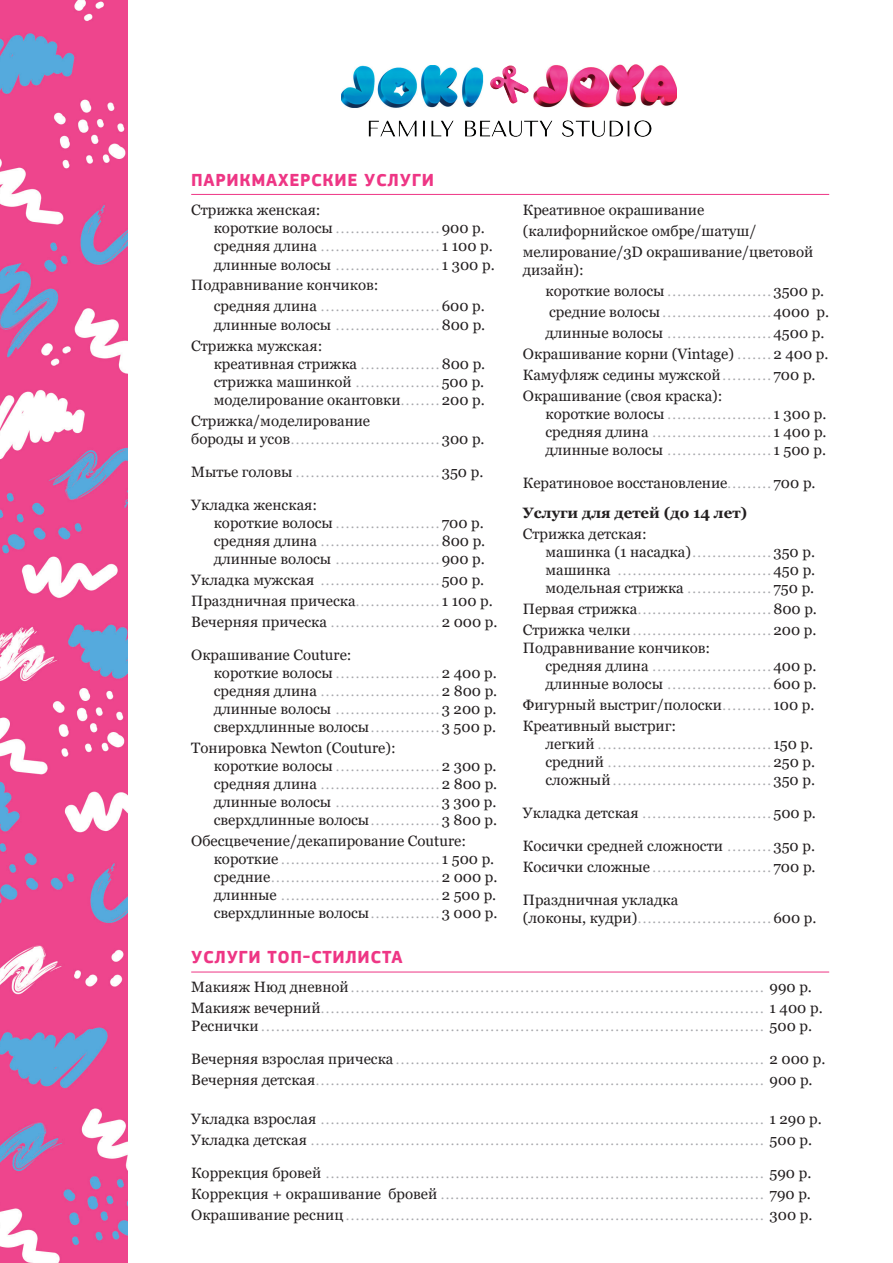
<style>
.page{position:relative;width:893px;height:1263px;background:#fff}
.page>*{position:absolute;margin:0;border:0;box-sizing:border-box;transform-origin:0 0}
.t1{font:700 18px "PF Square Sans Pro";letter-spacing:.04em;color:#ee3685}
.main-txt__копия__2{font:15px/18px "Georgia";color:#231f20}
.main-txt__копия__2-2{font:700 15px "Georgia";color:#231f20}
.main-txt__копия__2-3{font:13.5px/18px "Georgia";color:#a8a9ad}
.main-txt{font:13.5px/18px "Georgia";color:#a8a9ad}
.s1{font-size:15px;color:#231f20}
.s2{font-size:13.5px;color:#a8a9ad}
</style>
<div class="page">
<img style="left:0;top:0;width:127px;height:1263px">
<hr style="left:191px;top:194px;width:638px;height:1px;background:#ee3685">
<hr style="left:191px;top:972px;width:638px;height:1px;background:#ee3685">
<img style="left:342px;top:64px;width:334px;height:72px">
<p class="t1" style="left:191px;top:169px;width:244px">ПАРИКМАХЕРСКИЕ УСЛУГИ</p>
<p class="main-txt__копия__2" style="left:191px;top:201px;width:131px">Стрижка женская:</p>
<p class="main-txt__копия__2-3" style="left:214px;top:219px;width:281px"><span class="s1">короткие волосы</span> .....................<span class="s1">900 р. cредняя длина</span> ........................<span class="s1">1 100 р.</span></p>
<p class="main-txt__копия__2-3" style="left:214px;top:257px;width:282px"><span class="s1">длинные волосы</span> .....................<span class="s1">1 300 р.</span></p>
<p class="main-txt__копия__2" style="left:191px;top:276px;width:189px">Подравнивание кончиков:</p>
<p class="main-txt__копия__2-3" style="left:214px;top:297px;width:273px"><span class="s1">средняя длина</span> ........................<span class="s1">600 р.</span></p>
<p class="main-txt__копия__2-3" style="left:214px;top:317px;width:273px"><span class="s1">длинные волосы</span> .....................<span class="s1">800 р.</span></p>
<p class="main-txt__копия__2" style="left:214px;top:337px;width:273px;text-indent:-22px">Стрижка мужская:<br>креативная стрижка <span class="s2">................</span> 800 р. стрижка машинкой <span class="s2">.................</span>500 р. моделирование окантовки<span class="s2">........</span> 200 р.</p>
<p class="main-txt__копия__2" style="left:191px;top:412px;width:180px">Стрижка/моделирование</p>
<p class="main-txt__копия__2-3" style="left:191px;top:431px;width:295px"><span class="s1">бороды и усов</span>..............................<span class="s1">300 р.</span></p>
<p class="main-txt__копия__2-3" style="left:191px;top:464px;width:294px"><span class="s1">Мытье головы</span> .............................<span class="s1">350 р.</span></p>
<p class="main-txt__копия__2" style="left:191px;top:496px;width:127px">Укладка женская:</p>
<p class="main-txt__копия__2-3" style="left:214px;top:515px;width:273px;text-align:justify"><span class="s1">короткие волосы</span> .....................<span class="s1">700 р. средняя длина</span> ........................<span class="s1">800 р. длинные волосы</span> .....................<span class="s1">900 р.</span></p>
<p class="main-txt__копия__2-3" style="left:191px;top:572px;width:295px"><span class="s1">Укладка мужская</span> ........................<span class="s1">500 р.</span></p>
<p class="main-txt__копия__2" style="left:191px;top:592px;width:303px">Праздничная прическа<span class="s2">.................</span> 1 100 р.</p>
<p class="main-txt__копия__2" style="left:191px;top:613px;width:308px">Вечерняя прическа <span class="s2">......................</span>2 000 р.</p>
<p class="main-txt__копия__2" style="left:191px;top:646px;width:162px">Окрашивание Couture:</p>
<p class="main-txt__копия__2-3" style="left:214px;top:665px;width:285px;text-align:justify"><span class="s1">короткие волосы</span> .....................<span class="s1">2 400 р. средняя длина</span> ........................<span class="s1">2 800 р. длинные волосы</span> .....................<span class="s1">3 200 р.</span></p>
<p class="main-txt__копия__2" style="left:214px;top:718px;width:284px">сверхдлинные волосы<span class="s2">..............</span> 3 500 р.</p>
<p class="main-txt__копия__2" style="left:191px;top:739px;width:206px">Тонировка Newton (Couture):</p>
<p class="main-txt__копия__2-3" style="left:214px;top:758px;width:285px;text-align:justify"><span class="s1">короткие волосы</span> .....................<span class="s1">2 300 р. средняя длина</span> ........................<span class="s1">2 800 р. длинные волосы</span> .....................<span class="s1">3 300 р.</span></p>
<p class="main-txt__копия__2" style="left:214px;top:811px;width:285px">сверхдлинные волосы<span class="s2">..............</span> 3 800 р.</p>
<p class="main-txt__копия__2" style="left:191px;top:832px;width:276px">Обесцвечение/декапирование Couture:</p>
<p class="main-txt__копия__2-3" style="left:214px;top:851px;width:285px"><span class="s1">короткие</span>................................<span class="s1">1 500 р. средние</span>..................................<span class="s1">2 000 р. длинные</span> ................................<span class="s1">2 500 р.</span></p>
<p class="main-txt__копия__2" style="left:214px;top:904px;width:285px">сверхдлинные волосы<span class="s2">..............</span> 3 000 р.</p>
<p class="main-txt__копия__2" style="left:523px;top:201px;width:183px">Креативное окрашивание</p>
<p class="main-txt__копия__2" style="left:523px;top:222px;width:235px">(калифорнийское омбре/шатуш/</p>
<p class="main-txt__копия__2" style="left:523px;top:243px;width:292px">мелирование/3D окрашивание/цветовой дизайн):</p>
<p class="main-txt__копия__2-3" style="left:545px;top:282px;width:280px"><span class="s1">короткие волосы</span> .....................<span class="s1">3500 р.</span></p>
<p class="main-txt__копия__2-3" style="left:549px;top:303px;width:282px"><span class="s1">средние волосы</span>......................<span class="s1">4000 р.</span></p>
<p class="main-txt__копия__2-3" style="left:545px;top:324px;width:281px"><span class="s1">длинные волосы</span> .....................<span class="s1">4500 р.</span></p>
<p class="main-txt__копия__2" style="left:523px;top:345px;width:307px">Окрашивание корни (Vintage) <span class="s2">.......</span> 2 400 р.</p>
<p class="main-txt__копия__2" style="left:523px;top:366px;width:294px">Камуфляж седины мужской<span class="s2">..........</span> 700 р.</p>
<p class="main-txt__копия__2" style="left:523px;top:387px;width:201px">Окрашивание (своя краска):</p>
<p class="main-txt__копия__2-3" style="left:545px;top:405px;width:283px;text-align:justify"><span class="s1">короткие волосы</span> .....................<span class="s1">1 300 р. средняя длина</span> ........................<span class="s1">1 400 р. длинные волосы</span> .....................<span class="s1">1 500 р.</span></p>
<p class="main-txt__копия__2" style="left:523px;top:474px;width:294px">Кератиновое восстановление<span class="s2">.........</span> 700 р.</p>
<p class="main-txt__копия__2-2" style="left:523px;top:503px;width:226px">Услуги для детей (до 14 лет)</p>
<p class="main-txt__копия__2" style="left:545px;top:525px;width:271px;text-indent:-22px">Стрижка детская:<br>машинка (1 насадка)<span class="s2">................</span> 350 р.</p>
<p class="main-txt__копия__2-3" style="left:545px;top:561px;width:271px"><span class="s1">машинка</span> ...............................<span class="s1">450 р.</span></p>
<p class="main-txt__копия__2" style="left:545px;top:579px;width:270px">модельная стрижка <span class="s2">.................</span>750 р.</p>
<p class="main-txt__копия__2-3" style="left:523px;top:600px;width:296px"><span class="s1">Первая стрижка</span>...........................<span class="s1">800 р.</span></p>
<p class="main-txt__копия__2-3" style="left:523px;top:621px;width:295px"><span class="s1">Стрижка челки</span>............................<span class="s1">200 р.</span></p>
<p class="main-txt__копия__2" style="left:523px;top:639px;width:189px">Подравнивание кончиков:</p>
<p class="main-txt__копия__2-3" style="left:545px;top:657px;width:273px"><span class="s1">средняя длина</span> ........................<span class="s1">400 р. длинные волосы</span> .....................<span class="s1">600 р.</span></p>
<p class="main-txt__копия__2" style="left:523px;top:696px;width:293px">Фигурный выстриг/полоски<span class="s2">..........</span> 100 р.</p>
<p class="main-txt__копия__2" style="left:523px;top:717px;width:155px">Креативный выстриг:</p>
<p class="main-txt__копия__2-3" style="left:545px;top:735px;width:271px"><span class="s1">легкий</span> ...................................<span class="s1">150 р. средний</span> .................................<span class="s1">250 р. сложный</span>................................<span class="s1">350 р.</span></p>
<p class="main-txt__копия__2-3" style="left:523px;top:804px;width:295px"><span class="s1">Укладка детская</span> ..........................<span class="s1">500 р.</span></p>
<p class="main-txt__копия__2" style="left:523px;top:837px;width:294px">Косички средней сложности <span class="s2">.........</span> 350 р.</p>
<p class="main-txt__копия__2-3" style="left:523px;top:858px;width:294px"><span class="s1">Косички сложные</span>........................<span class="s1">700 р.</span></p>
<p class="main-txt__копия__2" style="left:523px;top:891px;width:157px">Праздничная укладка</p>
<p class="main-txt__копия__2-3" style="left:523px;top:909px;width:295px"><span class="s1">(локоны, кудри)</span>...........................<span class="s1">600 р.</span></p>
<p class="t1" style="left:191px;top:946px;width:213px">УСЛУГИ ТОП-СТИЛИСТА</p>
<p class="main-txt" style="left:191px;top:979px;width:622px"><span class="s1">Макияж Нюд дневной</span>................................................................................... <span class="s1">990 р.</span></p>
<p class="main-txt" style="left:191px;top:1000px;width:633px"><span class="s1">Макияж вечерний</span>......................................................................................... <span class="s1">1 400 р.<br>Реснички</span>..................................................................................................... <span class="s1">500 р.</span></p>
<p class="main-txt" style="left:191px;top:1051px;width:636px"><span class="s1">Вечерняя взрослая прическа</span>.......................................................................... <span class="s1">2 000 р.</span></p>
<p class="main-txt" style="left:191px;top:1072px;width:623px"><span class="s1">Вечерняя детская</span>.......................................................................................... <span class="s1">900 р.</span></p>
<p class="main-txt" style="left:191px;top:1111px;width:632px"><span class="s1">Укладка взрослая</span> ......................................................................................... <span class="s1">1 290 р.</span></p>
<p class="main-txt" style="left:191px;top:1132px;width:622px"><span class="s1">Укладка детская</span> ........................................................................................... <span class="s1">500 р.</span></p>
<p class="main-txt" style="left:191px;top:1165px;width:622px"><span class="s1">Коррекция бровей</span> ........................................................................................ <span class="s1">590 р.</span></p>
<p class="main-txt" style="left:191px;top:1186px;width:621px"><span class="s1">Коррекция + окрашивание бровей</span> ................................................................. <span class="s1">790 р.</span></p>
<p class="main-txt" style="left:191px;top:1207px;width:623px"><span class="s1">Окрашивание ресниц</span>.................................................................................... <span class="s1">300 р.</span></p>
</div>
